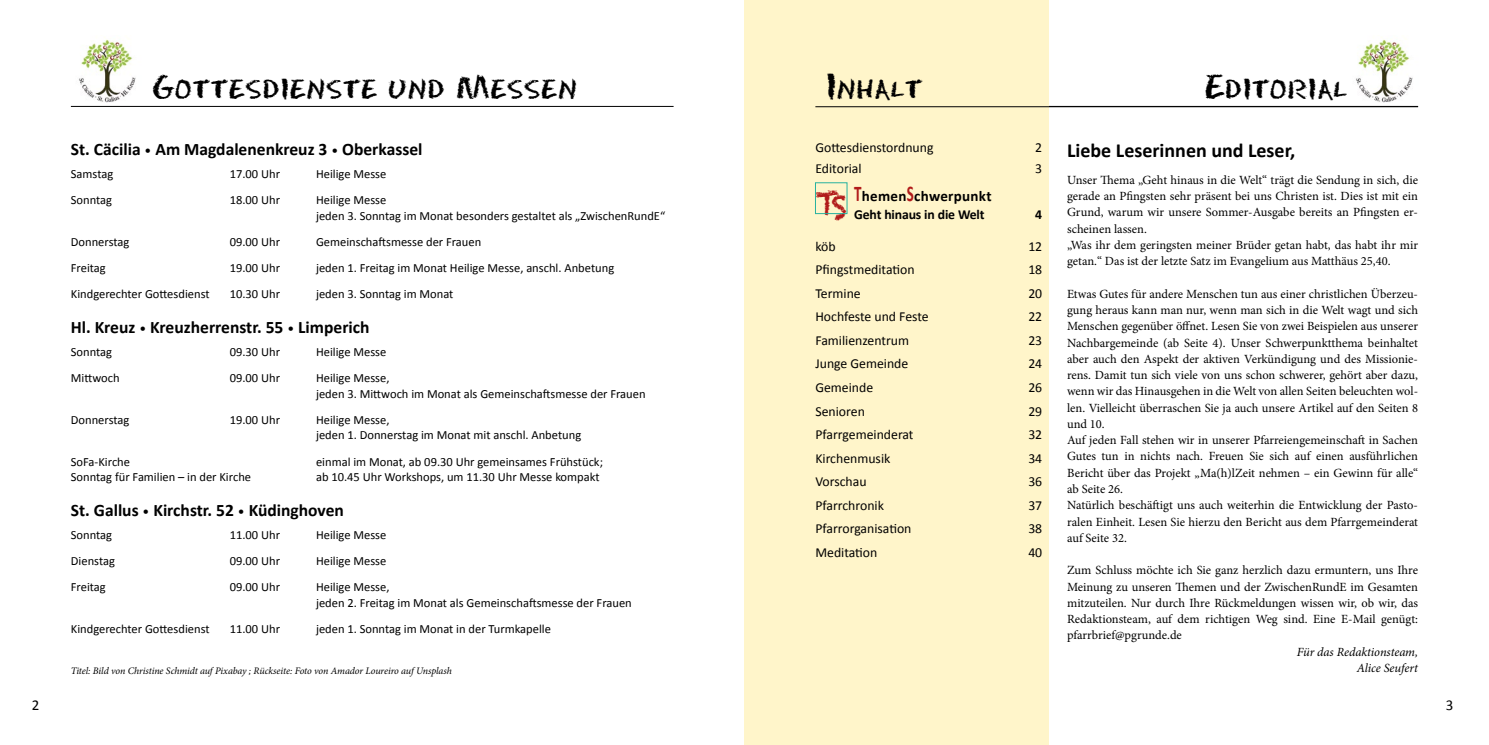
<style>
.page{position:relative;width:1489px;height:745px;background:#fff}
.page>*{position:absolute;margin:0;border:0;box-sizing:border-box;transform-origin:0 0}
.t1{font:31.25px "Chalkduster";color:#b11b1a}
.t2{font:27.5px "Chalk Dust Regular SWFTE";letter-spacing:.03em;color:#000}
.t3{font:700 20px "Calibri";color:#000}
.t4{font:700 17.5px "Calibri";color:#000}
.t5{font:700 15px "Calibri";letter-spacing:.02em;color:#000}
.t6{font:15px "Calibri";color:#000}
.t7{font:13.75px "Calibri";color:#000}
.t8{font:700 13.75px "Calibri";letter-spacing:-.01em;color:#000}
.t9{font:12.5px/16.2px "Minion Pro";color:#000}
.t10{font:12.5px/15.6px "Calibri";color:#000}
.t11{font:italic 12.5px/16.2px "Minion Pro";letter-spacing:-.005em;color:#000;text-align:right}
.t12{font:italic 10px "Minion Pro";letter-spacing:-.01em;color:#000}
.s1{font-weight:400;font-size:13.75px}
.s2{font-size:22.5px;color:#b11b1a}
</style>
<div class="page">
<hr style="left:71px;top:106px;width:602px;height:1px;background:#000">
<div style="left:744px;top:0;width:305px;height:744px;background:#fff5ca"></div>
<div style="left:815px;top:182px;width:32px;height:31px;border:1px solid #27b29f"></div>
<hr style="left:815px;top:106px;width:602px;height:1px;background:#000">
<img style="left:79px;top:39px;width:57px;height:64px">
<img style="left:1356px;top:39px;width:57px;height:64px">
<h2 class="t2" style="left:152px;top:69px;width:426px">Gottesdienste und Messen</h2>
<h2 class="t2" style="left:826px;top:69px;width:98px">Inhalt</h2>
<h2 class="t2" style="left:1204px;top:69px;width:144px">Editorial</h2>
<h3 class="t4" style="left:71px;top:138px;width:353px">St. Cäcilia <span class="s1">•</span> Am Magdalenenkreuz 3 <span class="s1">•</span> Oberkassel</h3>
<p class="t10" style="left:71px;top:166px;width:44px">Samstag</p>
<p class="t10" style="left:230px;top:166px;width:52px">17.00 Uhr</p>
<p class="t10" style="left:316px;top:166px;width:72px">Heilige Messe</p>
<p class="t10" style="left:71px;top:192px;width:43px">Sonntag</p>
<p class="t10" style="left:230px;top:192px;width:52px">18.00 Uhr</p>
<p class="t10" style="left:316px;top:192px;width:351px">Heilige Messe<br>jeden 3. Sonntag im Monat besonders gestaltet als „ZwischenRundE“</p>
<p class="t10" style="left:71px;top:234px;width:60px">Donnerstag</p>
<p class="t10" style="left:230px;top:234px;width:52px">09.00 Uhr</p>
<p class="t10" style="left:316px;top:234px;width:167px">Gemeinschaftsmesse der Frauen</p>
<p class="t10" style="left:71px;top:260px;width:36px">Freitag</p>
<p class="t10" style="left:230px;top:260px;width:52px">19.00 Uhr</p>
<p class="t10" style="left:316px;top:260px;width:300px">jeden 1. Freitag im Monat Heilige Messe, anschl. Anbetung</p>
<p class="t10" style="left:71px;top:286px;width:140px">Kindgerechter Gottesdienst</p>
<p class="t10" style="left:230px;top:286px;width:52px">10.30 Uhr</p>
<p class="t10" style="left:316px;top:286px;width:139px">jeden 3. Sonntag im Monat</p>
<h3 class="t4" style="left:71px;top:316px;width:300px">Hl. Kreuz <span class="s1">•</span> Kreuzherrenstr. 55 <span class="s1">•</span> Limperich</h3>
<p class="t10" style="left:71px;top:343px;width:43px">Sonntag</p>
<p class="t10" style="left:230px;top:343px;width:52px">09.30 Uhr</p>
<p class="t10" style="left:316px;top:343px;width:72px">Heilige Messe</p>
<p class="t10" style="left:71px;top:370px;width:50px">Mittwoch</p>
<p class="t10" style="left:230px;top:370px;width:52px">09.00 Uhr</p>
<p class="t10" style="left:316px;top:370px;width:331px">Heilige Messe,<br>jeden 3. Mittwoch im Monat als Gemeinschaftsmesse der Frauen</p>
<p class="t10" style="left:71px;top:411px;width:60px">Donnerstag</p>
<p class="t10" style="left:230px;top:411px;width:52px">19.00 Uhr</p>
<p class="t10" style="left:316px;top:411px;width:267px">Heilige Messe,<br>jeden 1. Donnerstag im Monat mit anschl. Anbetung</p>
<p class="t10" style="left:71px;top:453px;width:61px">SoFa-Kirche</p>
<p class="t10" style="left:316px;top:453px;width:288px">einmal im Monat, ab 09.30 Uhr gemeinsames Frühstück;</p>
<p class="t10" style="left:71px;top:469px;width:182px">Sonntag für Familien – in der Kirche</p>
<p class="t10" style="left:316px;top:469px;width:285px">ab 10.45 Uhr Workshops, um 11.30 Uhr Messe kompakt</p>
<h3 class="t4" style="left:71px;top:498px;width:274px">St. Gallus <span class="s1">•</span> Kirchstr. 52 <span class="s1">•</span> Küdinghoven</h3>
<p class="t10" style="left:71px;top:526px;width:43px">Sonntag</p>
<p class="t10" style="left:230px;top:526px;width:52px">11.00 Uhr</p>
<p class="t10" style="left:316px;top:526px;width:72px">Heilige Messe</p>
<p class="t10" style="left:71px;top:552px;width:46px">Dienstag</p>
<p class="t10" style="left:230px;top:552px;width:52px">09.00 Uhr</p>
<p class="t10" style="left:316px;top:552px;width:72px">Heilige Messe</p>
<p class="t10" style="left:71px;top:579px;width:36px">Freitag</p>
<p class="t10" style="left:230px;top:579px;width:52px">09.00 Uhr</p>
<p class="t10" style="left:316px;top:579px;width:317px">Heilige Messe,<br>jeden 2. Freitag im Monat als Gemeinschaftsmesse der Frauen</p>
<p class="t10" style="left:71px;top:620px;width:140px">Kindgerechter Gottesdienst</p>
<p class="t10" style="left:230px;top:620px;width:52px">11.00 Uhr</p>
<p class="t10" style="left:316px;top:620px;width:236px">jeden 1. Sonntag im Monat in der Turmkapelle</p>
<p class="t12" style="left:71px;top:663px;width:382px">Titel: Bild von Christine Schmidt auf Pixabay ; Rückseite: Foto von Amador Loureiro auf Unsplash</p>
<p class="t7" style="left:815px;top:139px;width:120px">Gottesdienstordnung</p>
<p class="t7" style="left:1035px;top:139px;width:8px">2</p>
<p class="t7" style="left:815px;top:160px;width:48px">Editorial</p>
<p class="t7" style="left:1035px;top:160px;width:8px">3</p>
<p class="t5" style="left:854px;top:187px;width:139px"><span class="s2">T</span>hemen<span class="s2">S</span>chwerpunkt</p>
<p class="t8" style="left:854px;top:205px;width:132px">Geht hinaus in die Welt</p>
<p class="t8" style="left:1035px;top:205px;width:8px">4</p>
<p class="t7" style="left:815px;top:237px;width:22px">köb</p>
<p class="t7" style="left:1028px;top:237px;width:15px">12</p>
<p class="t7" style="left:815px;top:261px;width:101px">Pfingstmeditation</p>
<p class="t7" style="left:1028px;top:261px;width:15px">18</p>
<p class="t7" style="left:815px;top:284px;width:47px">Termine</p>
<p class="t7" style="left:1028px;top:284px;width:15px">20</p>
<p class="t7" style="left:815px;top:308px;width:115px">Hochfeste und Feste</p>
<p class="t7" style="left:1028px;top:308px;width:15px">22</p>
<p class="t7" style="left:815px;top:331px;width:95px">Familienzentrum</p>
<p class="t7" style="left:1028px;top:331px;width:15px">23</p>
<p class="t7" style="left:815px;top:355px;width:94px">Junge Gemeinde</p>
<p class="t7" style="left:1028px;top:355px;width:15px">24</p>
<p class="t7" style="left:815px;top:378px;width:59px">Gemeinde</p>
<p class="t7" style="left:1028px;top:378px;width:15px">26</p>
<p class="t7" style="left:815px;top:402px;width:51px">Senioren</p>
<p class="t7" style="left:1028px;top:402px;width:15px">29</p>
<p class="t7" style="left:815px;top:425px;width:100px">Pfarrgemeinderat</p>
<p class="t7" style="left:1028px;top:425px;width:15px">32</p>
<p class="t7" style="left:815px;top:449px;width:76px">Kirchenmusik</p>
<p class="t7" style="left:1028px;top:449px;width:15px">34</p>
<p class="t7" style="left:815px;top:472px;width:53px">Vorschau</p>
<p class="t7" style="left:1028px;top:472px;width:15px">36</p>
<p class="t7" style="left:815px;top:496px;width:70px">Pfarrchronik</p>
<p class="t7" style="left:1028px;top:496px;width:15px">37</p>
<p class="t7" style="left:815px;top:519px;width:98px">Pfarrorganisation</p>
<p class="t7" style="left:1028px;top:519px;width:15px">38</p>
<p class="t7" style="left:815px;top:543px;width:63px">Meditation</p>
<p class="t7" style="left:1028px;top:543px;width:15px">40</p>
<h1 class="t1" style="left:815px;top:186px;width:33px">TS</h1>
<h3 class="t3" style="left:1067px;top:137px;width:230px">Liebe Leserinnen und Leser,</h3>
<p class="t9" style="left:1067px;top:172px;width:352px">Unser Thema „Geht hinaus in die Welt“ trägt die Sendung in sich, die gerade an Pfingsten sehr präsent bei uns Christen ist. Dies ist mit ein Grund, warum wir unsere Sommer-Ausgabe bereits an Pfingsten er&shy;scheinen lassen.<br>„Was ihr dem geringsten meiner Brüder getan habt, das habt ihr mir getan.“ Das ist der letzte Satz im Evangelium aus Matthäus 25,40.</p>
<p class="t9" style="left:1067px;top:285px;width:352px">Etwas Gutes für andere Menschen tun aus einer christlichen Überzeu&shy;gung heraus kann man nur, wenn man sich in die Welt wagt und sich Menschen gegenüber öffnet. Lesen Sie von zwei Beispielen aus unserer Nachbargemeinde (ab Seite 4). Unser Schwerpunktthema beinhaltet aber auch den Aspekt der aktiven Verkündigung und des Missionie&shy;rens. Damit tun sich viele von uns schon schwerer, gehört aber dazu, wenn wir das Hinausgehen in die Welt von allen Seiten beleuchten wol&shy;len. Vielleicht überraschen Sie ja auch unsere Artikel auf den Seiten 8 und 10.<br>Auf jeden Fall stehen wir in unserer Pfarreiengemeinschaft in Sachen Gutes tun in nichts nach. Freuen Sie sich auf einen ausführlichen Bericht über das Projekt „Ma(h)lZeit nehmen – ein Gewinn für alle“ ab Seite 26.<br>Natürlich beschäftigt uns auch weiterhin die Entwicklung der Pasto&shy;ralen Einheit. Lesen Sie hierzu den Bericht aus dem Pfarrgemeinderat auf Seite 32.</p>
<p class="t9" style="left:1067px;top:562px;width:352px;text-align:justify">Zum Schluss möchte ich Sie ganz herzlich dazu ermuntern, uns Ihre Meinung zu unseren Themen und der ZwischenRundE im Gesamten mitzuteilen. Nur durch Ihre Rückmeldungen wissen wir, ob wir, das Redaktionsteam, auf dem richtigen Weg sind. Eine E-Mail genügt: pfarrbrief@pgrunde.de</p>
<p class="t11" style="left:1296px;top:643px;width:123px">Für das Redaktionsteam,<br>Alice Seufert</p>
<p class="t6" style="left:32px;top:695px;width:9px">2</p>
<p class="t6" style="left:1445px;top:695px;width:9px">3</p>
</div>
